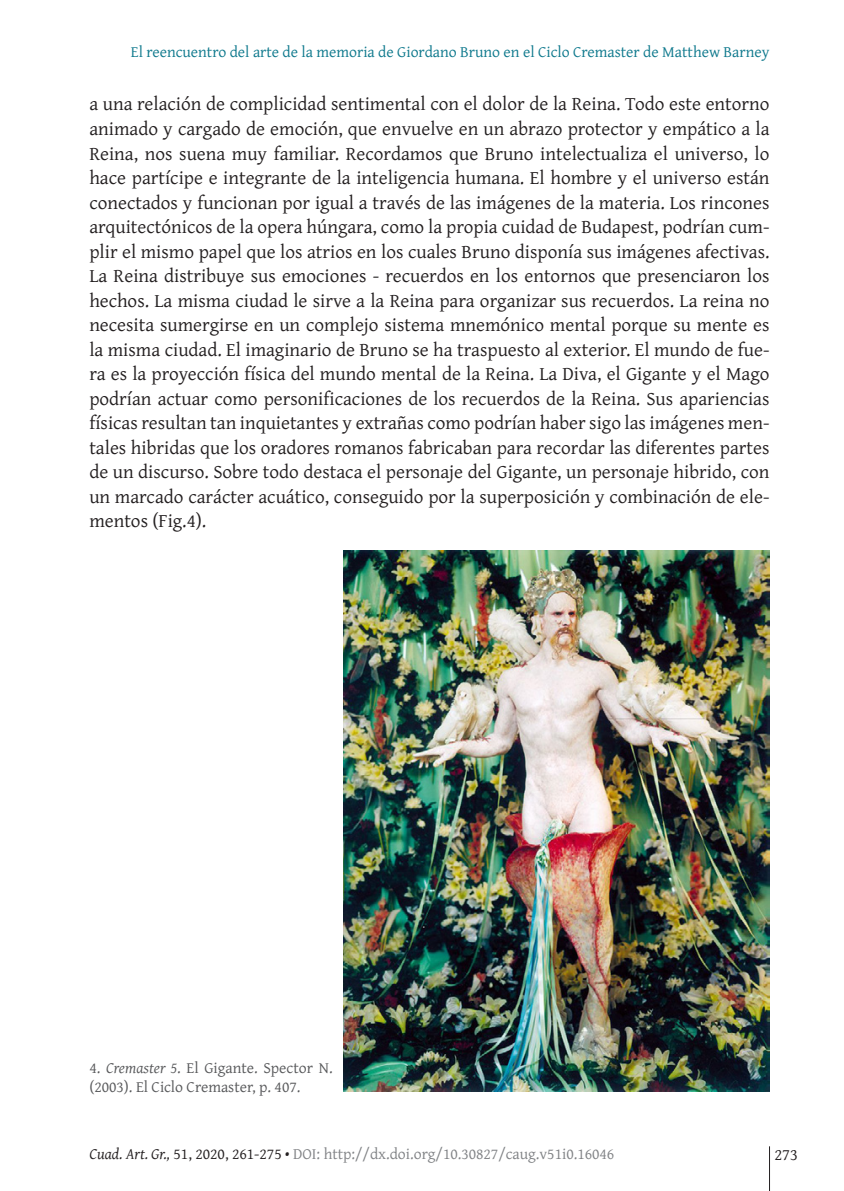
<style>
.page{position:relative;width:844px;height:1191px;background:#fff}
.page>*{position:absolute;margin:0;border:0;box-sizing:border-box;transform-origin:0 0}
.t1{font:19.25px/24.5px "Gentium Plus";color:#231f20;text-align:justify}
.t2{font:16.62px "Gentium Plus";color:#231f20}
.t3{font:15.75px "Gentium Plus";color:#0d788c}
.t4{font:15.75px "Gentium Plus";color:#808285}
.piedefoto{font:15.75px/18.9px "Gentium Plus";color:#57585a}
.s1{font-style:italic}
.s2{font-style:italic;color:#231f20}
.s3{color:#231f20}
</style>
<div class="page">
<hr style="left:769px;top:1146px;width:1px;height:45px;background:#231f20">
<img style="left:343px;top:551px;width:426px;height:540px">
<p class="t3" style="left:131px;top:37px;width:640px">El reencuentro del arte de la memoria de Giordano Bruno en el Ciclo Cremaster de Matthew Barney</p>
<p class="t1" style="left:89px;top:90px;width:681px">a una relación de complicidad sentimental con el dolor de la Reina. Todo este entorno animado y cargado de emoción, que envuelve en un abrazo protector y empático a la Reina, nos suena muy familiar. Recordamos que Bruno intelectualiza el universo, lo hace partícipe e integrante de la inteligencia humana. El hombre y el universo están conectados y funcionan por igual a través de las imágenes de la materia. Los rincones arquitectónicos de la opera húngara, como la propia cuidad de Budapest, podrían cum&shy;plir el mismo papel que los atrios en los cuales Bruno disponía sus imágenes afectivas.<br>La Reina distribuye sus emociones - recuerdos en los entornos que presenciaron los hechos. La misma ciudad le sirve a la Reina para organizar sus recuerdos. La reina no necesita sumergirse en un complejo sistema mnemónico mental porque su mente es la misma ciudad. El imaginario de Bruno se ha traspuesto al exterior. El mundo de fue&shy;ra es la proyección física del mundo mental de la Reina. La Diva, el Gigante y el Mago podrían actuar como personificaciones de los recuerdos de la Reina. Sus apariencias físicas resultan tan inquietantes y extrañas como podrían haber sigo las imágenes men&shy;tales hibridas que los oradores romanos fabricaban para recordar las diferentes partes de un discurso. Sobre todo destaca el personaje del Gigante, un personaje hibrido, con un marcado carácter acuático, conseguido por la superposición y combinación de ele&shy;mentos (Fig.4).</p>
<p class="piedefoto" style="left:89px;top:1057px;width:245px">4. <span class="s1">Cremaster 5</span>. El Gigante. Spector N. (2003). El Ciclo Cremaster, p. 407.</p>
<p class="t4" style="left:89px;top:1138px;width:526px"><span class="s2">Cuad. Art. Gr.,</span> <span class="s3">51, 2020, 261-275 •</span> DOI: http://dx.doi.org/10.30827/caug.v51i0.16046</p>
<p class="t2" style="left:774px;top:1138px;width:25px">273</p>
</div>
